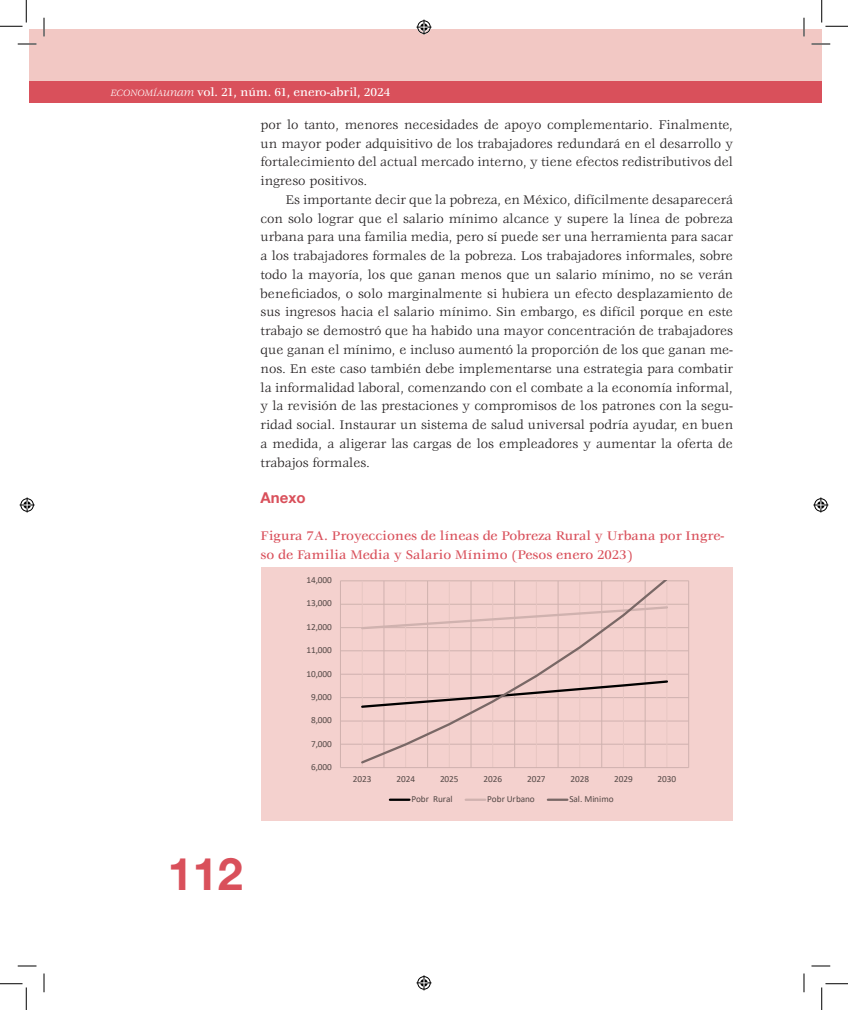
<style>
.page{position:relative;width:848px;height:1010px;background:#fff}
.page>*{position:absolute;margin:0;border:0;box-sizing:border-box;transform-origin:0 0}
.t1{font:700 45px "Helvetica Neue LT Std";color:#d9505b}
.TITULO_01{font:700 15px "Helvetica Neue LT Std";color:#d9505b}
.TXT_02{font:13.75px/18.8px "Veljovic Std";color:#231f20;text-align:justify}
.TITULO_CUADROS{font:500 13.75px/18.8px "Veljovic Std";color:#d9505b}
.t2{font:500 12.5px "Veljovic Std";letter-spacing:-.01em;color:#fff}
.t3{font:9.25px "Calibri";letter-spacing:-.005em;color:#595959}
.s1{font-family:"Veljovic Book Italic SC800";font-weight:400;font-size:10px}
.s2{font-family:"Veljovic";font-weight:400;font-style:italic}
</style>
<div class="page">
<div style="left:29px;top:29px;width:792px;height:56px;background:#f2c8c4"></div>
<div style="left:29px;top:81px;width:792px;height:22px;background:#d9505b"></div>
<svg style="left:262px;top:567px;width:470px;height:253px;background:#efcdca"></svg>
<svg style="left:18px;top:43px;width:18px;height:2px"></svg>
<svg style="left:811px;top:43px;width:18px;height:2px"></svg>
<svg style="left:18px;top:965px;width:18px;height:1px"></svg>
<svg style="left:811px;top:965px;width:18px;height:1px"></svg>
<svg style="left:43px;top:18px;width:2px;height:18px"></svg>
<svg style="left:43px;top:973px;width:2px;height:18px"></svg>
<svg style="left:803px;top:18px;width:1px;height:18px"></svg>
<svg style="left:803px;top:973px;width:1px;height:18px"></svg>
<svg style="left:0;top:0;width:27px;height:27px"></svg>
<svg style="left:0;top:983px;width:27px;height:26px"></svg>
<svg style="left:821px;top:0;width:26px;height:27px"></svg>
<svg style="left:821px;top:983px;width:26px;height:26px"></svg>
<svg style="left:416px;top:20px;width:15px;height:15px"></svg>
<svg style="left:416px;top:975px;width:15px;height:15px"></svg>
<svg style="left:20px;top:497px;width:15px;height:15px"></svg>
<svg style="left:813px;top:497px;width:15px;height:15px"></svg>
<p class="t2" style="left:110px;top:85px;width:281px"><span class="s1">ECONOMÍA</span><span class="s2">unam</span> vol. 21, núm. 61, enero-abril, 2024</p>
<p class="TXT_02" style="left:260px;top:116px;width:474px">por lo tanto, menores necesidades de apoyo complementario. Finalmente, un mayor poder adquisitivo de los trabajadores redundará en el desarrollo y fortalecimiento del actual mercado interno, y tiene efectos redistributivos del ingreso positivos.</p>
<p class="TXT_02" style="left:260px;top:191px;width:474px;text-indent:25px">Es importante decir que la pobreza, en México, difícilmente desaparecerá con solo lograr que el salario mínimo alcance y supere la línea de pobreza urbana para una familia media, pero sí puede ser una herramienta para sacar a los trabajadores formales de la pobreza. Los trabajadores informales, sobre todo la mayoría, los que ganan menos que un salario mínimo, no se verán beneficiados, o solo marginalmente si hubiera un efecto desplazamiento de sus ingresos hacia el salario mínimo. Sin embargo, es difícil porque en este trabajo se demostró que ha habido una mayor concentración de trabajadores que ganan el mínimo, e incluso aumentó la proporción de los que ganan me&shy;nos. En este caso también debe implementarse una estrategia para combatir la informalidad laboral, comenzando con el combate a la economía informal, y la revisión de las prestaciones y compromisos de los patrones con la segu&shy;ridad social. Instaurar un sistema de salud universal podría ayudar, en buen a medida, a aligerar las cargas de los empleadores y aumentar la oferta de trabajos formales.</p>
<p class="TITULO_01" style="left:260px;top:488px;width:46px">Anexo</p>
<p class="TITULO_CUADROS" style="left:260px;top:527px;width:465px">Figura 7A. Proyecciones de líneas de Pobreza Rural y Urbana por Ingre&shy;so de Familia Media y Salario Mínimo (Pesos enero 2023)</p>
<p class="t3" style="left:306px;top:573px;width:27px">14,000</p>
<p class="t3" style="left:306px;top:597px;width:27px">13,000</p>
<p class="t3" style="left:306px;top:620px;width:27px">12,000</p>
<p class="t3" style="left:306px;top:643px;width:27px">11,000</p>
<p class="t3" style="left:306px;top:667px;width:27px">10,000</p>
<p class="t3" style="left:311px;top:690px;width:22px">9,000</p>
<p class="t3" style="left:311px;top:713px;width:22px">8,000</p>
<p class="t3" style="left:311px;top:737px;width:22px">7,000</p>
<h1 class="t1" style="left:168px;top:845px;width:77px">112</h1>
<p class="t3" style="left:311px;top:760px;width:22px">6,000</p>
<p class="t3" style="left:353px;top:772px;width:20px">2023</p>
<p class="t3" style="left:396px;top:772px;width:20px">2024</p>
<p class="t3" style="left:440px;top:772px;width:20px">2025</p>
<p class="t3" style="left:483px;top:772px;width:20px">2026</p>
<p class="t3" style="left:527px;top:772px;width:20px">2027</p>
<p class="t3" style="left:570px;top:772px;width:20px">2028</p>
<p class="t3" style="left:614px;top:772px;width:20px">2029</p>
<p class="t3" style="left:657px;top:772px;width:20px">2030</p>
<p class="t3" style="left:411px;top:792px;width:43px">Pobr Rural</p>
<p class="t3" style="left:487px;top:792px;width:49px">Pobr Urbano</p>
<p class="t3" style="left:569px;top:792px;width:46px">Sal. Minimo</p>
</div>
